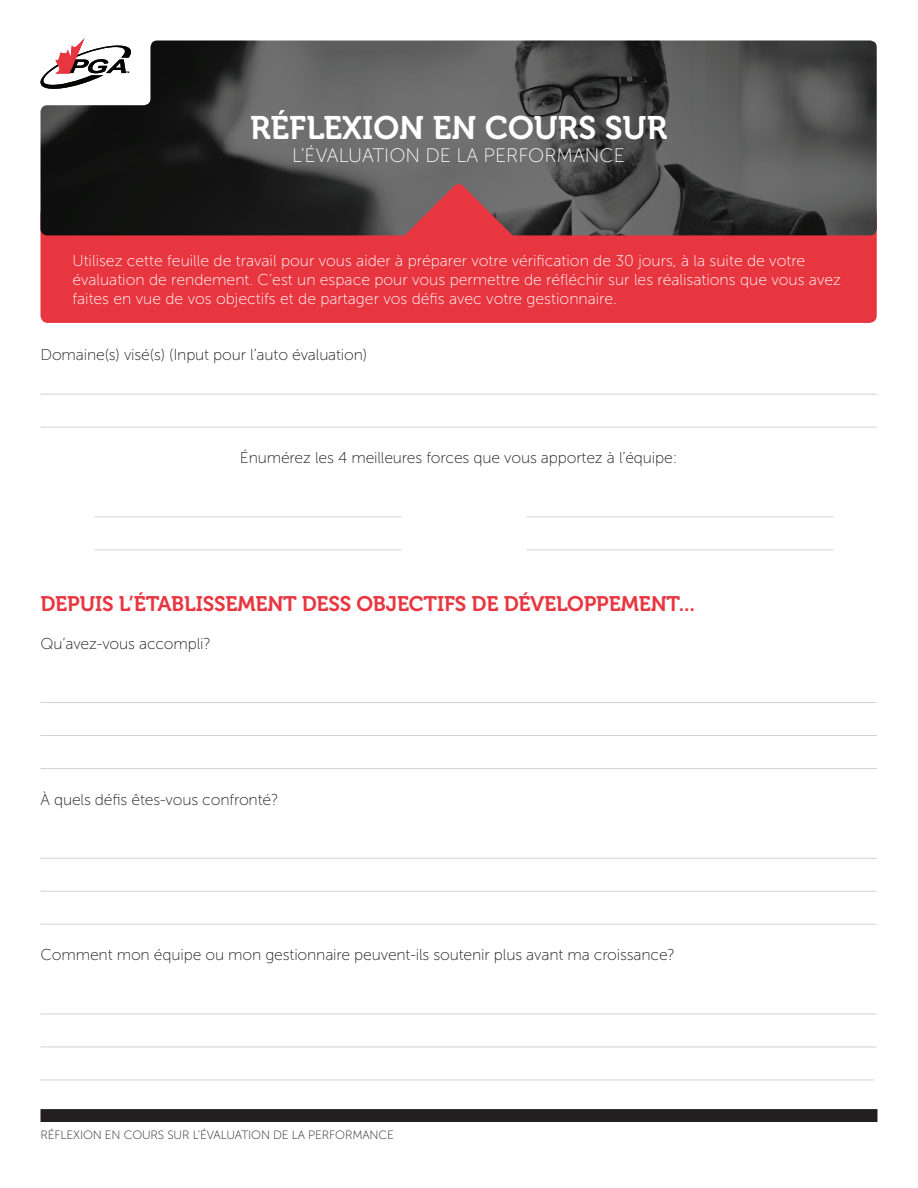
<style>
.page{position:relative;width:918px;height:1188px;background:#fff}
.page>*{position:absolute;margin:0;border:0;box-sizing:border-box;transform-origin:0 0}
.t1{font:32.55px "Museo 700";color:#fff}
.t2{font:21px "Museo 700";letter-spacing:-.01em;color:#e83640}
.t3{font:19.5px "Museo Sans 100";color:#fff}
.t4{font:15.75px/18.9px "Museo Sans 100";color:#fff}
.t5{font:15.75px "Museo Sans 100";letter-spacing:-.01em;color:#231f20}
.t6{font:12px "Museo Sans 100";letter-spacing:-.01em;color:#231f20}
</style>
<div class="page">
<div style="left:41px;top:207px;width:835px;height:115px;background:#e83640;border-radius:7px"></div>
<div style="left:40px;top:206px;width:837px;height:117px;border:2px solid #e83640;border-radius:7px"></div>
<img style="left:40px;top:40px;width:837px;height:195px">
<div style="left:40px;top:1109px;width:838px;height:13px;background:#231f20"></div>
<svg style="left:40px;top:41px;width:91px;height:50px"></svg>
<svg style="left:402px;top:181px;width:114px;height:55px"></svg>
<hr style="left:40px;top:394px;width:837px;height:1px;background:#d1d2d4">
<hr style="left:40px;top:427px;width:837px;height:1px;background:#d1d2d4">
<hr style="left:94px;top:516px;width:307px;height:1px;background:#d1d2d4">
<hr style="left:527px;top:516px;width:306px;height:1px;background:#d1d2d4">
<hr style="left:94px;top:549px;width:307px;height:1px;background:#d1d2d4">
<hr style="left:527px;top:549px;width:306px;height:1px;background:#d1d2d4">
<hr style="left:40px;top:702px;width:837px;height:1px;background:#d1d2d4">
<hr style="left:40px;top:735px;width:837px;height:1px;background:#d1d2d4">
<hr style="left:40px;top:768px;width:837px;height:1px;background:#d1d2d4">
<hr style="left:40px;top:858px;width:837px;height:1px;background:#d1d2d4">
<hr style="left:40px;top:891px;width:837px;height:1px;background:#d1d2d4">
<hr style="left:40px;top:924px;width:837px;height:1px;background:#d1d2d4">
<hr style="left:40px;top:1014px;width:837px;height:1px;background:#d1d2d4">
<hr style="left:40px;top:1047px;width:837px;height:1px;background:#d1d2d4">
<hr style="left:40px;top:1080px;width:834px;height:1px;background:#d1d2d4">
<h1 class="t1" style="left:250px;top:110px;width:419px">RÉFLEXION EN COURS SUR</h1>
<p class="t3" style="left:292px;top:145px;width:334px">L’ÉVALUATION DE LA PERFORMANCE</p>
<p class="t4" style="left:72px;top:251px;width:770px">Utilisez cette feuille de travail pour vous aider à préparer votre vérification de 30 jours, à la suite de votre évaluation de rendement. C’est un espace pour vous permettre de réfléchir sur les réalisations que vous avez faites en vue de vos objectifs et de partager vos défis avec votre gestionnaire.</p>
<p class="t5" style="left:40px;top:346px;width:328px">Domaine(s) visé(s) (Input pour l’auto évaluation)</p>
<p class="t5" style="left:240px;top:450px;width:439px">Énumérez les 4 meilleures forces que vous apportez à l’équipe:</p>
<h2 class="t2" style="left:40px;top:592px;width:656px">DEPUIS L’ÉTABLISSEMENT DESS OBJECTIFS DE DÉVELOPPEMENT...</h2>
<p class="t5" style="left:40px;top:635px;width:172px">Qu’avez-vous accompli?</p>
<p class="t5" style="left:40px;top:791px;width:239px">À quels défis êtes-vous confronté?</p>
<p class="t5" style="left:40px;top:947px;width:636px">Comment mon équipe ou mon gestionnaire peuvent-ils soutenir plus avant ma croissance?</p>
<p class="t6" style="left:40px;top:1129px;width:355px">RÉFLEXION EN COURS SUR L’ÉVALUATION DE LA PERFORMANCE</p>
</div>
